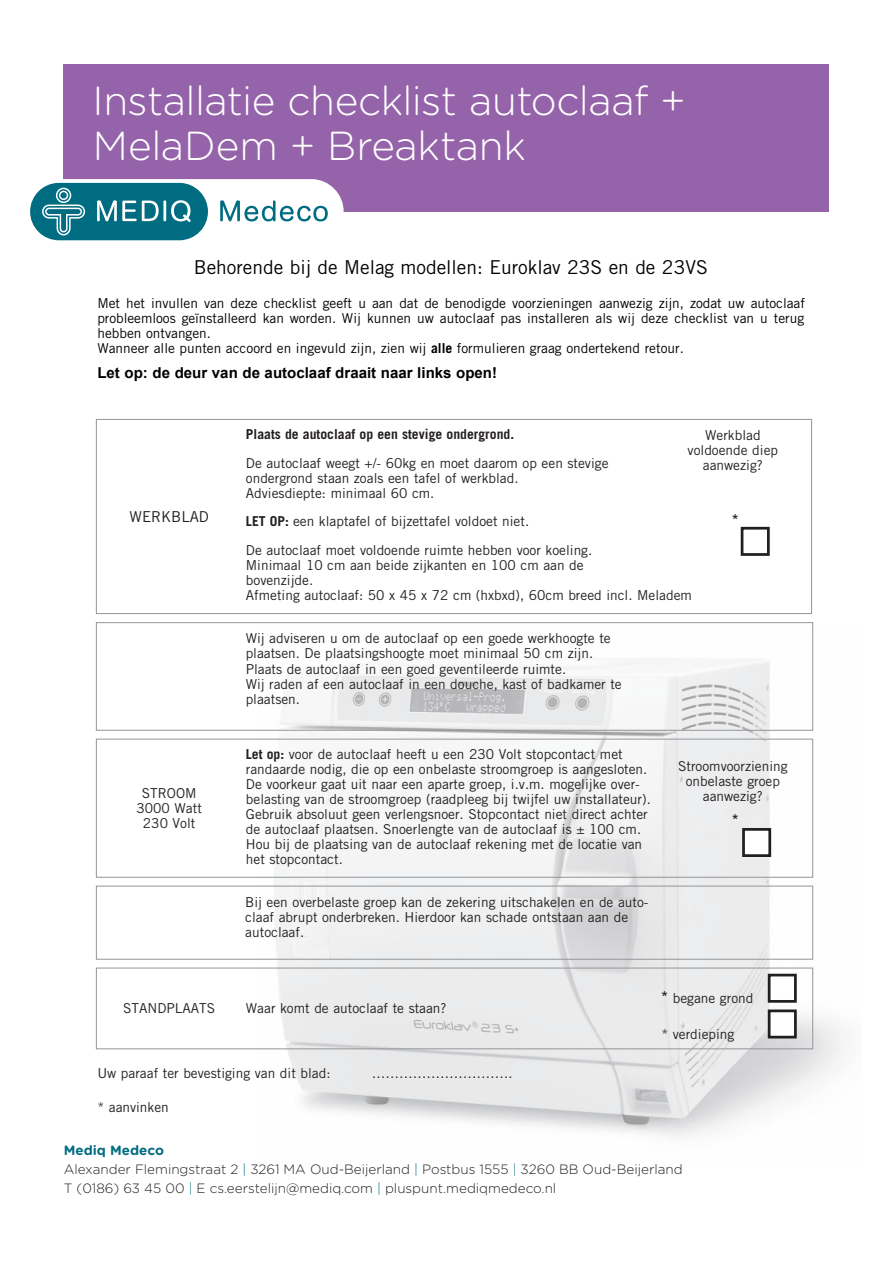
<style>
.page{position:relative;width:893px;height:1263px;background:#fff}
.page>*{position:absolute;margin:0;border:0;box-sizing:border-box;transform-origin:0 0}
.t1{font:300 40.5px/45px "Gotham Rounded";letter-spacing:-.01em;color:#fff}
.t2{font:19.2px "Trade Gothic";color:#000}
.t3{font:16.35px "Arial";color:#231f20}
.t4{font:700 15px "Arial";color:#000}
.t5{font:15px "Trade Gothic";color:#231f20}
.t6{font:13.65px/15px "Trade Gothic";color:#231f20}
.t7{font:13.65px/15px "Trade Gothic";color:#000}
.t8{font:700 13.65px "Trade Gothic";color:#231f20}
.t9{font:300 13.5px/19.2px "Gotham Rounded";color:#231f20}
.s1{font-weight:700}
.s2{font-family:"Arial";font-size:16.35px}
.s3{font-weight:700;color:#006c81}
.s4{color:#006c81}
</style>
<div class="page">
<div style="left:64px;top:64px;width:765px;height:148px;background:#9563aa"></div>
<svg style="left:30px;top:179px;width:314px;height:62px"></svg>
<img style="left:258px;top:628px;width:588px;height:509px">
<div style="left:96px;top:419px;width:716px;height:195px;border:1px solid #939598"></div>
<div style="left:96px;top:739px;width:717px;height:138px;border:1px solid #939598"></div>
<div style="left:96px;top:622px;width:717px;height:109px;border:1px solid #939598"></div>
<div style="left:96px;top:886px;width:717px;height:73px;border:1px solid #939598"></div>
<div style="left:96px;top:968px;width:717px;height:81px;border:1px solid #939598"></div>
<div style="left:741px;top:527px;width:29px;height:29px;border:3px solid #231f20"></div>
<div style="left:743px;top:829px;width:27px;height:27px;background:#fff"></div>
<div style="left:742px;top:828px;width:29px;height:29px;border:3px solid #231f20"></div>
<div style="left:769px;top:975px;width:26px;height:26px;background:#fff"></div>
<div style="left:768px;top:974px;width:29px;height:29px;border:3px solid #231f20"></div>
<div style="left:769px;top:1011px;width:26px;height:26px;background:#fff"></div>
<div style="left:768px;top:1009px;width:29px;height:29px;border:3px solid #231f20"></div>
<h1 class="t1" style="left:93px;top:76px;width:595px">Installatie checklist autoclaaf +<br>MelaDem + Breaktank</h1>
<h2 class="t2" style="left:194px;top:255px;width:515px">Behorende bij de Melag modellen: Euroklav 23S en de 23VS</h2>
<p class="t7" style="left:97px;top:296px;width:709px">Met het invullen van deze checklist geeft u aan dat de benodigde voorzieningen aanwezig zijn, zodat uw autoclaaf probleemloos geïnstalleerd kan worden. Wij kunnen uw autoclaaf pas installeren als wij deze checklist van u terug hebben ontvangen.<br>Wanneer alle punten accoord en ingevuld zijn, zien wij <span class="s1">alle</span> formulieren graag ondertekend retour.</p>
<p class="t4" style="left:97px;top:364px;width:401px">Let op: de deur van de autoclaaf draait naar links open!</p>
<p class="t5" style="left:129px;top:508px;width:81px">WERKBLAD</p>
<p class="t6" style="left:137px;top:786px;width:67px;text-align:center">STROOM<br>3000 Watt<br>230 Volt</p>
<p class="t8" style="left:246px;top:426px;width:270px">Plaats de autoclaaf op een stevige ondergrond.</p>
<p class="t6" style="left:246px;top:455px;width:364px">De autoclaaf weegt +/- 60kg en moet daarom op een stevige ondergrond staan zoals een tafel of werkblad.<br>Adviesdiepte: minimaal 60 cm.</p>
<p class="t6" style="left:246px;top:507px;width:348px;line-height:28.8px"><span class="s1">LET OP:</span> een klaptafel of bijzettafel voldoet niet.<br>De autoclaaf moet voldoende ruimte hebben voor koeling.</p>
<p class="t6" style="left:246px;top:558px;width:447px">Minimaal 10 cm aan beide zijkanten en 100 cm aan de<br>bovenzijde.<br>Afmeting autoclaaf: 50 x 45 x 72 cm (hxbxd), 60cm breed incl. Meladem</p>
<p class="t6" style="left:688px;top:428px;width:92px;text-align:center">Werkblad voldoende diep aanwezig?</p>
<p class="t3" style="left:732px;top:509px;width:8px">*</p>
<p class="t6" style="left:246px;top:631px;width:378px">Wij adviseren u om de autoclaaf op een goede werkhoogte te plaatsen. De plaatsingshoogte moet minimaal 50 cm zijn.<br>Plaats de autoclaaf in een goed geventileerde ruimte.<br>Wij raden af een autoclaaf in een douche, kast of badkamer te plaatsen.</p>
<p class="t6" style="left:246px;top:746px;width:406px"><span class="s1">Let op:</span> voor de autoclaaf heeft u een 230 Volt stopcontact met randaarde nodig, die op een onbelaste stroomgroep is aangesloten.<br>De voorkeur gaat uit naar een aparte groep, i.v.m. mogelijke over&shy;belasting van de stroomgroep (raadpleeg bij twijfel uw installateur).<br>Gebruik absoluut geen verlengsnoer. Stopcontact niet direct achter de autoclaaf plaatsen. Snoerlengte van de autoclaaf is ± 100 cm.<br>Hou bij de plaatsing van de autoclaaf rekening met de locatie van het stopcontact.</p>
<p class="t6" style="left:245px;top:894px;width:405px">Bij een overbelaste groep kan de zekering uitschakelen en de auto&shy;claaf abrupt onderbreken. Hierdoor kan schade ontstaan aan de autoclaaf.</p>
<p class="t6" style="left:678px;top:758px;width:111px;text-align:center">Stroomvoorziening onbelaste groep aanwezig?</p>
<p class="t3" style="left:732px;top:810px;width:8px">*</p>
<p class="t6" style="left:123px;top:1000px;width:93px">STANDPLAATS</p>
<p class="t6" style="left:246px;top:1001px;width:202px">Waar komt de autoclaaf te staan?</p>
<p class="t6" style="left:97px;top:1065px;width:235px">Uw paraaf ter bevestiging van dit blad:</p>
<p class="t6" style="left:372px;top:1065px;width:142px">………………………….</p>
<p class="t6" style="left:97px;top:1100px;width:73px">* aanvinken</p>
<p class="t6" style="left:661px;top:990px;width:94px"><span class="s2">*</span> begane grond</p>
<p class="t6" style="left:661px;top:1026px;width:74px">* verdieping</p>
<p class="t9" style="left:64px;top:1139px;width:620px"><span class="s3">Mediq Medeco<br></span>Alexander Flemingstraat 2 <span class="s4">|</span> 3261 MA Oud-Beijerland <span class="s4">|</span> Postbus 1555 <span class="s4">|</span> 3260 BB Oud-Beijerland<br>T (0186) 63 45 00 <span class="s4">|</span> E cs.eerstelijn@mediq.com <span class="s4">|</span> pluspunt.mediqmedeco.nl</p>
</div>
